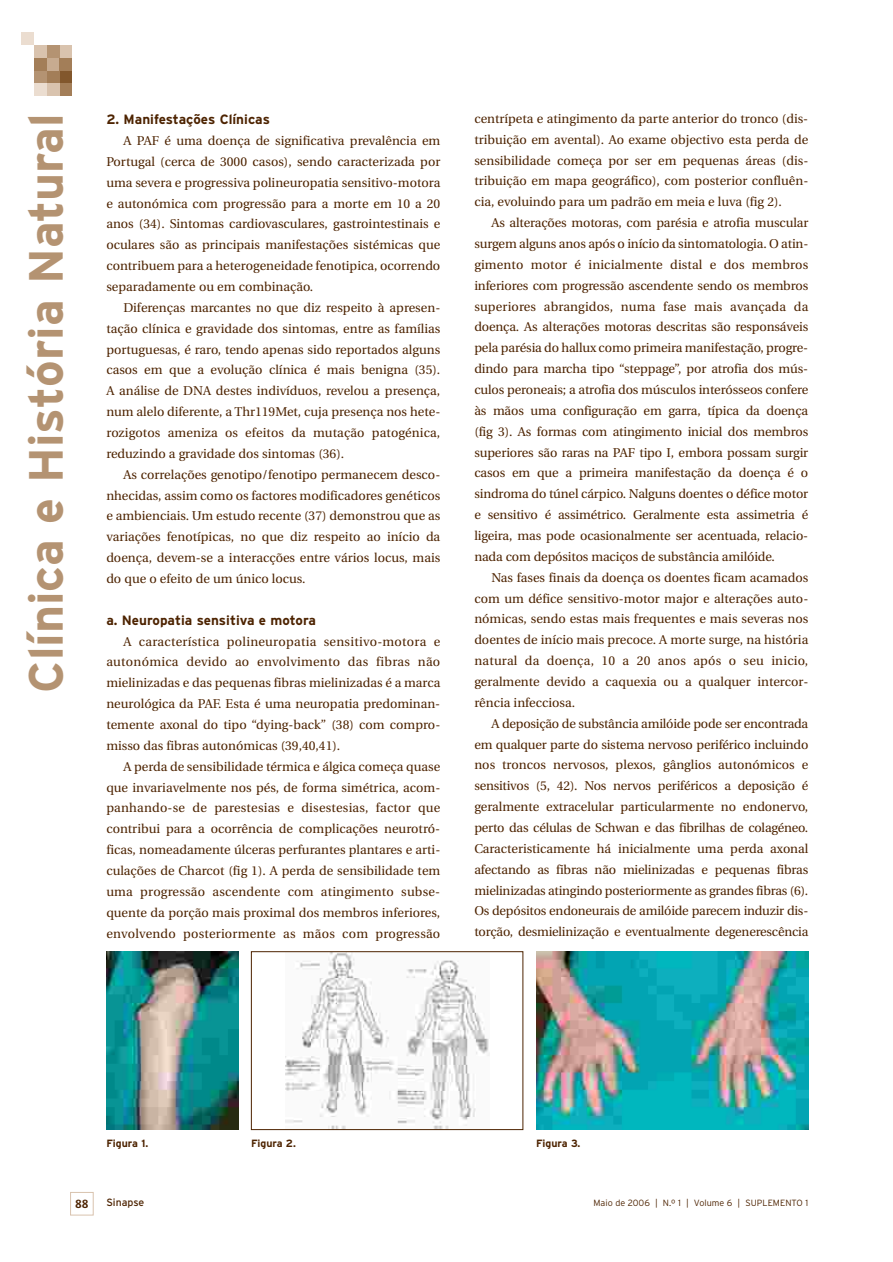
<style>
.page{position:relative;width:893px;height:1262px;background:#fff}
.page>*{position:absolute;margin:0;border:0;box-sizing:border-box;transform-origin:0 0}
.t1{font:700 48px "Interstate";color:#b49372}
.t2{font:700 13.5px "Interstate";color:#4d2300}
.t3{font:12.75px/20.9px "Utopia";color:#4d2300;text-align:justify}
.t4{font:700 12px "Dax";color:#4d2300}
.t5{font:700 10.5px "Interstate";color:#4d2300}
.t6{font:10.5px "Interstate";color:#4d2300}
.t7{font:300 9px "Interstate";color:#4d2300}
</style>
<div class="page">
<div style="left:34px;top:45px;width:13px;height:13px;background:#d9c3ae"></div>
<div style="left:34px;top:58px;width:13px;height:13px;background:#a37e58"></div>
<div style="left:34px;top:71px;width:13px;height:13px;background:#b49372"></div>
<div style="left:34px;top:84px;width:13px;height:12px;background:#ebddd0"></div>
<div style="left:60px;top:45px;width:12px;height:13px;background:#d9c3ae"></div>
<div style="left:47px;top:45px;width:13px;height:13px;background:#b49372"></div>
<div style="left:47px;top:58px;width:13px;height:13px;background:#c7ab90"></div>
<div style="left:60px;top:58px;width:12px;height:13px;background:#a37e58"></div>
<div style="left:60px;top:71px;width:12px;height:13px;background:#82572c"></div>
<div style="left:47px;top:71px;width:13px;height:13px;background:#a37e58"></div>
<div style="left:21px;top:33px;width:13px;height:12px;background:#ebddd0"></div>
<div style="left:60px;top:84px;width:12px;height:12px;background:#a37e58"></div>
<div style="left:47px;top:84px;width:13px;height:12px;background:#d9c3ae"></div>
<div style="left:70px;top:1192px;width:24px;height:23px;border:1px solid #d9c3ae"></div>
<img style="left:285px;top:953px;width:204px;height:175px">
<div style="left:251px;top:951px;width:272px;height:179px;border:1px solid #4d2300"></div>
<img style="left:106px;top:951px;width:132px;height:179px">
<img style="left:536px;top:951px;width:272px;height:179px">
<h1 class="t1" style="left:28px;top:692px;width:581px;rotate:-90deg">Clínica e História Natural</h1>
<p class="t2" style="left:106px;top:114px;width:165px">2. Manifestações Clínicas</p>
<p class="t3" style="left:106px;top:131px;width:335px;text-indent:17px">A PAF é uma doença de significativa prevalência em Portugal (cerca de 3000 casos), sendo caracterizada por uma severa e progressiva polineuropatia sensitivo-motora e autonómica com progressão para a morte em 10 a 20 anos (34). Sintomas cardiovasculares, gastrointestinais e oculares são as principais manifestações sistémicas que contribuem para a heterogeneidade fenotipica, ocorrendo separadamente ou em combinação.</p>
<p class="t3" style="left:106px;top:298px;width:335px;text-indent:17px">Diferenças marcantes no que diz respeito à apresen&shy;tação clínica e gravidade dos sintomas, entre as famílias portuguesas, é raro, tendo apenas sido reportados alguns casos em que a evolução clínica é mais benigna (35).<br>A análise de DNA destes indivíduos, revelou a presença, num alelo diferente, a Thr119Met, cuja presença nos hete&shy;rozigotos ameniza os efeitos da mutação patogénica, reduzindo a gravidade dos sintomas (36).</p>
<p class="t3" style="left:106px;top:465px;width:335px;text-indent:17px">As correlações genotipo/fenotipo permanecem desco&shy;nhecidas, assim como os factores modificadores genéticos e ambienciais. Um estudo recente (37) demonstrou que as variações fenotípicas, no que diz respeito ao início da doença, devem-se a interacções entre vários locus, mais do que o efeito de um único locus.</p>
<p class="t2" style="left:106px;top:615px;width:211px">a. Neuropatia sensitiva e motora</p>
<p class="t3" style="left:106px;top:632px;width:335px;text-indent:17px">A característica polineuropatia sensitivo-motora e autonómica devido ao envolvimento das fibras não mielinizadas e das pequenas fibras mielinizadas é a marca neurológica da PAF. Esta é uma neuropatia predominan&shy;temente axonal do tipo “dying-back” (38) com compro&shy;misso das fibras autonómicas (39,40,41).</p>
<p class="t3" style="left:106px;top:757px;width:335px;text-indent:17px">A perda de sensibilidade térmica e álgica começa quase que invariavelmente nos pés, de forma simétrica, acom&shy;panhando-se de parestesias e disestesias, factor que contribui para a ocorrência de complicações neurotró&shy;ficas, nomeadamente úlceras perfurantes plantares e arti&shy;culações de Charcot (fig 1). A perda de sensibilidade tem uma progressão ascendente com atingimento subse&shy;quente da porção mais proximal dos membros inferiores, envolvendo posteriormente as mãos com progressão</p>
<p class="t3" style="left:474px;top:109px;width:335px">centrípeta e atingimento da parte anterior do tronco (dis&shy;tribuição em avental). Ao exame objectivo esta perda de sensibilidade começa por ser em pequenas áreas (dis&shy;tribuição em mapa geográfico), com posterior confluên&shy;cia, evoluindo para um padrão em meia e luva (fig 2).</p>
<p class="t3" style="left:474px;top:213px;width:335px;text-indent:17px">As alterações motoras, com parésia e atrofia muscular surgem alguns anos após o início da sintomatologia. O atin&shy;gimento motor é inicialmente distal e dos membros inferiores com progressão ascendente sendo os membros superiores abrangidos, numa fase mais avançada da doença. As alterações motoras descritas são responsáveis pela parésia do hallux como primeira manifestação, progre&shy;dindo para marcha tipo “steppage”, por atrofia dos mús&shy;culos peroneais; a atrofia dos músculos interósseos confere às mãos uma configuração em garra, típica da doença (fig 3). As formas com atingimento inicial dos membros superiores são raras na PAF tipo I, embora possam surgir casos em que a primeira manifestação da doença é o sindroma do túnel cárpico. Nalguns doentes o défice motor e sensitivo é assimétrico. Geralmente esta assimetria é ligeira, mas pode ocasionalmente ser acentuada, relacio&shy;nada com depósitos maciços de substância amilóide.</p>
<p class="t3" style="left:474px;top:568px;width:335px;text-indent:17px">Nas fases finais da doença os doentes ficam acamados com um défice sensitivo-motor major e alterações auto&shy;nómicas, sendo estas mais frequentes e mais severas nos doentes de início mais precoce. A morte surge, na história natural da doença, 10 a 20 anos após o seu inicio, geralmente devido a caquexia ou a qualquer intercor&shy;rência infecciosa.</p>
<p class="t3" style="left:474px;top:714px;width:335px;text-indent:17px">A deposição de substância amilóide pode ser encontrada em qualquer parte do sistema nervoso periférico incluindo nos troncos nervosos, plexos, gânglios autonómicos e sensitivos (5, 42). Nos nervos periféricos a deposição é geralmente extracelular particularmente no endonervo, perto das células de Schwan e das fibrilhas de colagéneo.<br>Caracteristicamente há inicialmente uma perda axonal afectando as fibras não mielinizadas e pequenas fibras mielinizadas atingindo posteriormente as grandes fibras (6).<br>Os depósitos endoneurais de amilóide parecem induzir dis&shy;torção, desmielinização e eventualmente degenerescência</p>
<p class="t5" style="left:106px;top:1139px;width:43px">Figura 1.</p>
<p class="t5" style="left:251px;top:1139px;width:46px">Figura 2.</p>
<p class="t5" style="left:536px;top:1139px;width:46px">Figura 3.</p>
<p class="t4" style="left:75px;top:1198px;width:15px">88</p>
<p class="t6" style="left:106px;top:1198px;width:39px">Sinapse</p>
<p class="t7" style="left:593px;top:1199px;width:216px">Maio de 2006 | N.º 1 | Volume 6 | SUPLEMENTO 1</p>
</div>
